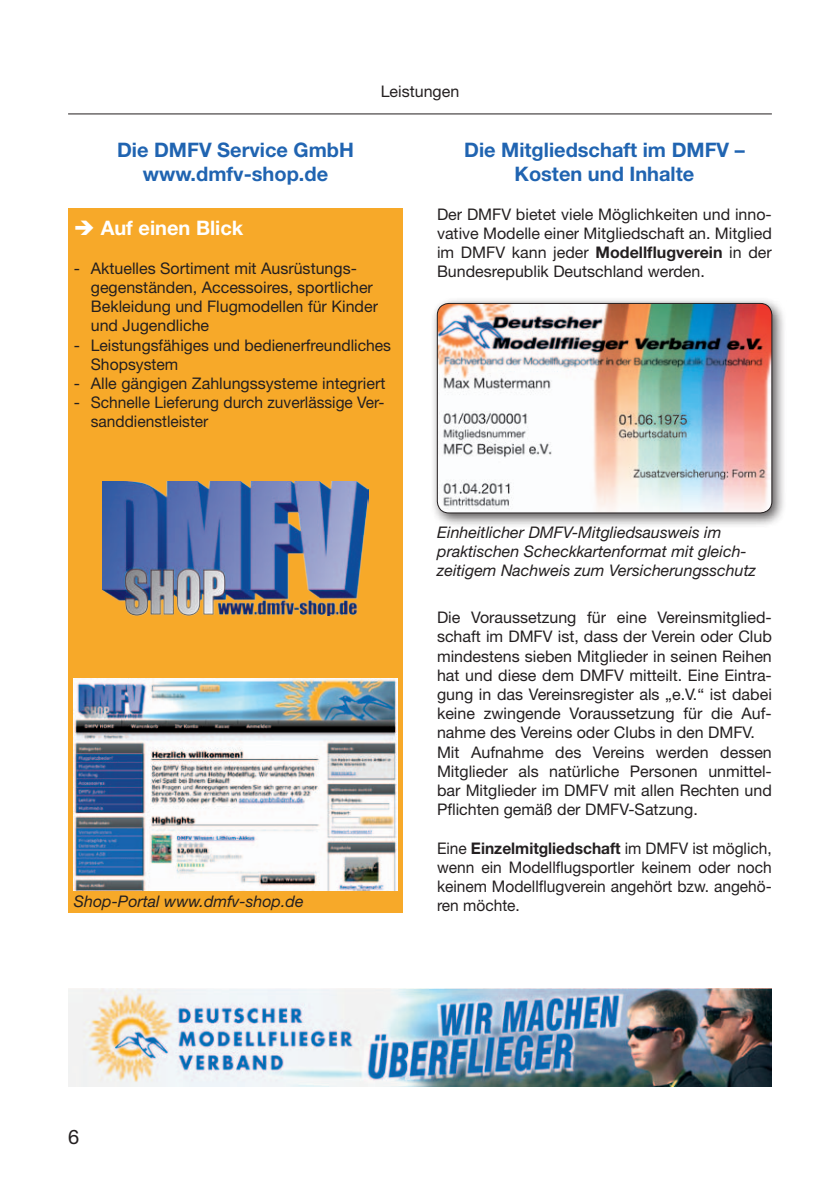
<style>
.page{position:relative;width:840px;height:1191px;background:#fff}
.page>*{position:absolute;margin:0;border:0;box-sizing:border-box;transform-origin:0 0}
.Überschrift_10Pt_Bol{font:700 20px/24px "Helvetica Neue";color:#2064b1;text-align:center}
.Fließtext_8Pt_Regula{font:700 20px "Helvetica Neue";color:#fff}
.t1{font:20px "Helvetica Neue";color:#231f20}
.Fließtext_8Pt_Regula-2{font:16px/19.2px "Helvetica Neue";color:#231f20;text-align:justify}
.Fließtext_8Pt_Regula-3{font:italic 16px/19.2px "Helvetica Neue";color:#231f20}
.s1{font-weight:700}
</style>
<div class="page">
<hr style="left:68px;top:113px;width:703px;height:1px;background:#231f20">
<div style="left:68px;top:208px;width:335px;height:705px;background:#f7a929"></div>
<img style="left:74px;top:678px;width:323px;height:212px">
<div style="left:430px;top:296px;width:356px;height:232px;background:#231f20;opacity:.75"></div>
<img style="left:437px;top:303px;width:334px;height:210px">
<div style="left:437px;top:303px;width:334px;height:210px;border:1px solid #231f20;border-radius:12px"></div>
<img style="left:102px;top:481px;width:266px;height:134px">
<img style="left:68px;top:988px;width:703px;height:98px">
<p class="Fließtext_8Pt_Regula-2" style="left:380px;top:81px;width:80px">Leistungen</p>
<p class="Überschrift_10Pt_Bol" style="left:117px;top:138px;width:238px">Die DMFV Service GmbH www.dmfv-shop.de</p>
<p class="Überschrift_10Pt_Bol" style="left:464px;top:138px;width:282px">Die Mitgliedschaft im DMFV –<br>Kosten und Inhalte</p>
<p class="Fließtext_8Pt_Regula-2" style="left:437px;top:204px;width:336px">Der DMFV bietet viele Möglichkeiten und inno&shy;vative Modelle einer Mitgliedschaft an. Mitglied im DMFV kann jeder <span class="s1">Modellflugverein</span> in der Bundesrepublik Deutschland werden.</p>
<p class="Fließtext_8Pt_Regula" style="left:74px;top:216px;width:171px">➔ Auf einen Blick</p>
<p class="Fließtext_8Pt_Regula-2" style="left:91px;top:258px;width:288px;text-align:left;text-indent:-17px">- Aktuelles Sortiment mit Ausrüstungs&shy;gegenständen, Accessoires, sportlicher Bekleidung und Flugmodellen für Kinder und Jugendliche</p>
<p class="Fließtext_8Pt_Regula-2" style="left:91px;top:335px;width:302px;text-indent:-17px">- Leistungsfähiges und bedienerfreundliches<br>Shopsystem</p>
<p class="Fließtext_8Pt_Regula-2" style="left:74px;top:373px;width:313px">- Alle gängigen Zahlungssysteme integriert</p>
<p class="Fließtext_8Pt_Regula-2" style="left:91px;top:393px;width:295px;text-indent:-17px">- Schnelle Lieferung durch zuverlässige Ver&shy;sanddienstleister</p>
<p class="Fließtext_8Pt_Regula-3" style="left:74px;top:891px;width:231px">Shop-Portal www.dmfv-shop.de</p>
<p class="t1" style="left:68px;top:1125px;width:13px">6</p>
<p class="Fließtext_8Pt_Regula-3" style="left:437px;top:522px;width:320px">Einheitlicher DMFV-Mitgliedsausweis im praktischen Scheckkartenformat mit gleich&shy;zeitigem Nachweis zum Versicherungsschutz</p>
<p class="Fließtext_8Pt_Regula-2" style="left:437px;top:607px;width:336px">Die Voraussetzung für eine Vereinsmitglied&shy;schaft im DMFV ist, dass der Verein oder Club mindestens sieben Mitglieder in seinen Reihen hat und diese dem DMFV mitteilt. Eine Eintra&shy;gung in das Vereinsregister als „e.V.“ ist dabei keine zwingende Voraussetzung für die Auf&shy;nahme des Vereins oder Clubs in den DMFV.</p>
<p class="Fließtext_8Pt_Regula-2" style="left:437px;top:742px;width:336px">Mit Aufnahme des Vereins werden dessen Mitglieder als natürliche Personen unmittel&shy;bar Mitglieder im DMFV mit allen Rechten und Pflichten gemäß der DMFV-Satzung.</p>
<p class="Fließtext_8Pt_Regula-2" style="left:437px;top:838px;width:336px">Eine <span class="s1">Einzelmitgliedschaft</span> im DMFV ist möglich, wenn ein Modellflugsportler keinem oder noch keinem Modellflugverein angehört bzw. angehö&shy;ren möchte.</p>
</div>
